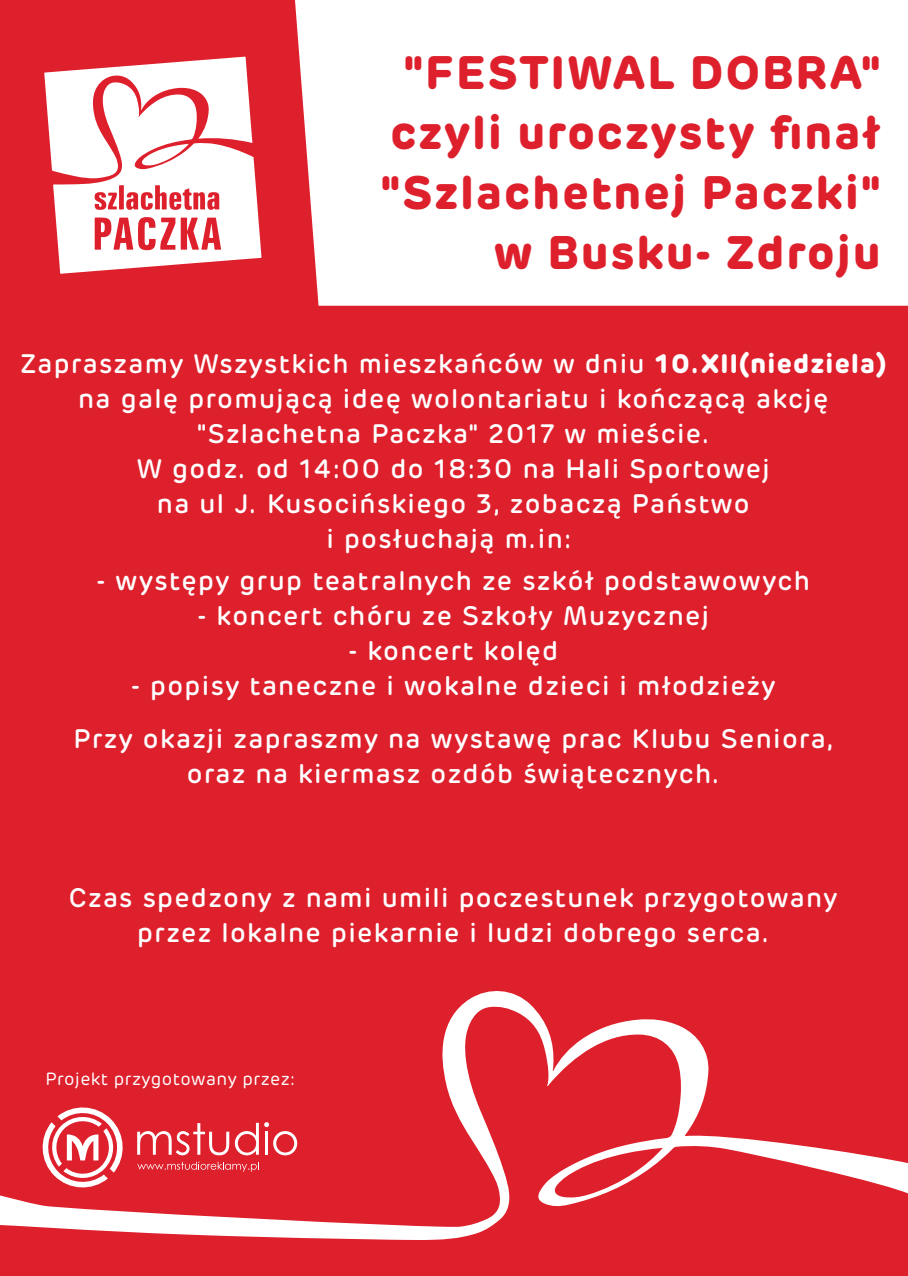
<style>
.page{position:relative;width:908px;height:1276px;background:#fff}
.page>*{position:absolute;margin:0;border:0;box-sizing:border-box;transform-origin:0 0}
.t1{font:700 46.4px/60px "Rubrik";letter-spacing:.05em;color:#de202c;text-align:right}
.t2{font:500 26.7px/35px "Rubrik";letter-spacing:.05em;color:#fff;text-align:center}
.t3{font:17.7px "Rubrik";letter-spacing:.025em;color:#fff}
.s1{font-weight:700}
</style>
<div class="page">
<div style="left:0;top:0;width:907px;height:1276px;background:#de202c"></div>
<svg style="left:0;top:991px;width:907px;height:249px"></svg>
<svg style="left:44px;top:57px;width:217px;height:217px"></svg>
<svg style="left:235px;top:1122px;width:62px;height:33px"></svg>
<svg style="left:39px;top:1103px;width:87px;height:88px"></svg>
<svg style="left:137px;top:1161px;width:122px;height:10px"></svg>
<svg style="left:137px;top:1123px;width:92px;height:32px"></svg>
<div style="left:295px;top:0;width:612px;height:306px;background:#fff"></div>
<h1 class="t1" style="left:380px;top:43px;width:501px">"FESTIWAL DOBRA" czyli uroczysty finał "Szlachetnej Paczki" w Busku- Zdroju</h1>
<p class="t2" style="left:20px;top:347px;width:867px">Zapraszamy Wszystkich mieszkańców w dniu <span class="s1">10.XII(niedziela) </span>na galę promującą ideę wolontariatu i kończącą akcję "Szlachetna Paczka" 2017 w mieście.<br>W godz. od 14:00 do 18:30 na Hali Sportowej<br>na ul J. Kusocińskiego 3, zobaczą Państwo<br>i posłuchają m.in:</p>
<p class="t2" style="left:96px;top:563px;width:714px">- występy grup teatralnych ze szkół podstawowych</p>
<p class="t2" style="left:197px;top:598px;width:513px">- koncert chóru ze Szkoły Muzycznej</p>
<p class="t2" style="left:348px;top:633px;width:211px">- koncert kolęd</p>
<p class="t2" style="left:73px;top:659px;width:760px;line-height:53px">- popisy taneczne i wokalne dzieci i młodzieży<br>Przy okazji zapraszmy na wystawę prac Klubu Seniora,</p>
<p class="t2" style="left:187px;top:756px;width:534px">oraz na kiermasz ozdób świątecznych.</p>
<p class="t2" style="left:69px;top:880px;width:769px">Czas spedzony z nami umili poczestunek przygotowany przez lokalne piekarnie i ludzi dobrego serca.</p>
<p class="t3" style="left:45px;top:1068px;width:251px">Projekt przygotowany przez:</p>
</div>
